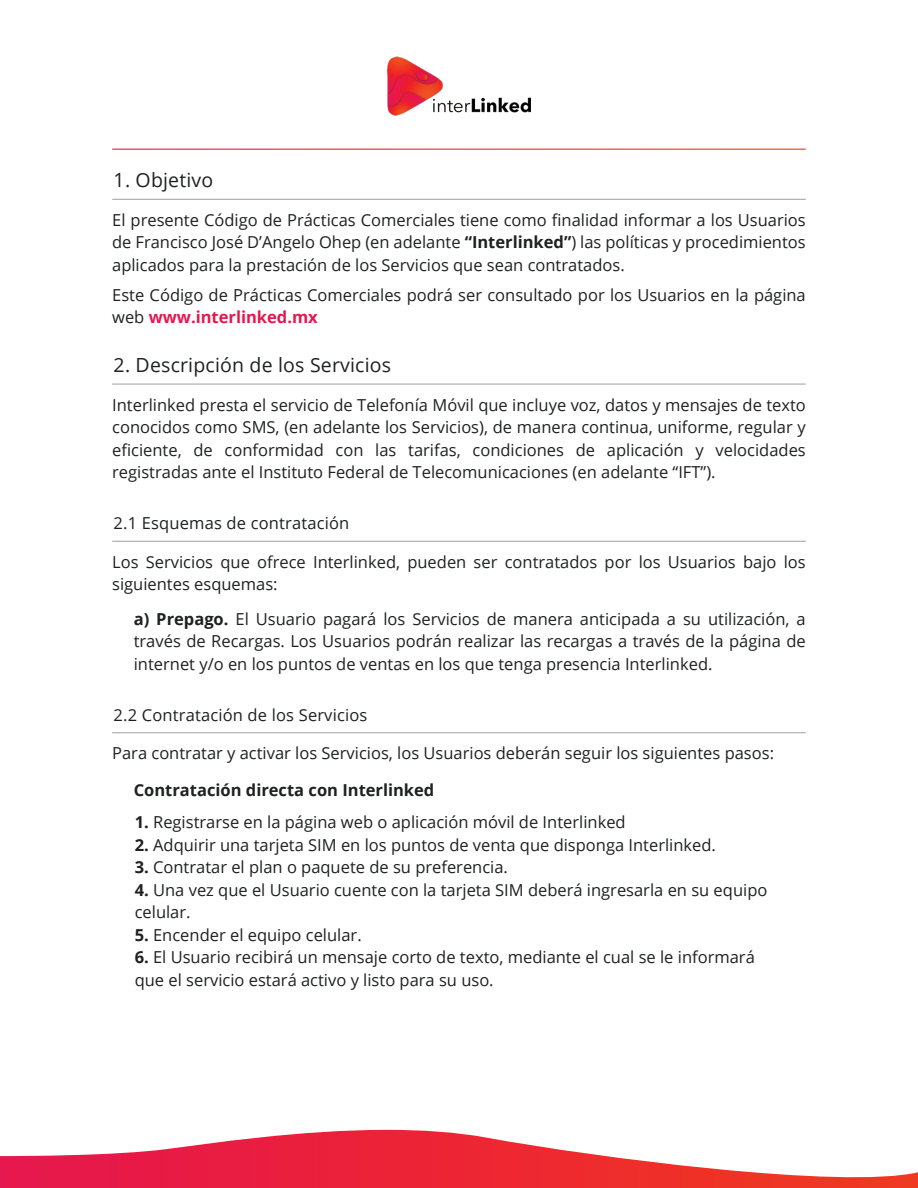
<style>
.page{position:relative;width:918px;height:1188px;background:#fff}
.page>*{position:absolute;margin:0;border:0;box-sizing:border-box;transform-origin:0 0}
.t1{font:19.5px "Open Sans";letter-spacing:.01em;color:#1f2020}
.t2{font:16.5px/22.5px "Open Sans";color:#1f2020}
.t3{font:700 16.5px "Open Sans";color:#1f2020}
.s1{font-weight:700}
.s2{font-weight:700;color:#e5174f}
</style>
<div class="page">
<img style="left:387px;top:56px;width:144px;height:60px">
<hr style="left:112px;top:199px;width:694px;height:1px;background:#9e9e9e">
<hr style="left:112px;top:384px;width:694px;height:1px;background:#9e9e9e">
<hr style="left:112px;top:541px;width:694px;height:1px;background:#9e9e9e">
<hr style="left:112px;top:732px;width:694px;height:1px;background:#9e9e9e">
<svg style="left:0;top:1130px;width:918px;height:58px"></svg>
<p class="t1" style="left:114px;top:167px;width:101px">1. Objetivo</p>
<p class="t2" style="left:112px;top:208px;width:695px;text-align:justify">El presente Código de Prácticas Comerciales tiene como finalidad informar a los Usuarios de Francisco José D’Angelo Ohep (en adelante <span class="s1">“Interlinked”</span>) las políticas y procedimientos aplicados para la prestación de los Servicios que sean contratados.</p>
<p class="t2" style="left:112px;top:283px;width:695px">Este Código de Prácticas Comerciales podrá ser consultado por los Usuarios en la página web <span class="s2">www.interlinked.mx</span></p>
<p class="t1" style="left:114px;top:352px;width:279px">2. Descripción de los Servicios</p>
<p class="t2" style="left:112px;top:393px;width:695px;text-align:justify">Interlinked presta el servicio de Telefonía Móvil que incluye voz, datos y mensajes de texto conocidos como SMS, (en adelante los Servicios), de manera continua, uniforme, regular y eficiente, de conformidad con las tarifas, condiciones de aplicación y velocidades registradas ante el Instituto Federal de Telecomunicaciones (en adelante “IFT”).</p>
<p class="t2" style="left:114px;top:512px;width:237px">2.1 Esquemas de contratación</p>
<p class="t2" style="left:112px;top:550px;width:695px">Los Servicios que ofrece Interlinked, pueden ser contratados por los Usuarios bajo los siguientes esquemas:</p>
<p class="t2" style="left:134px;top:607px;width:674px;text-align:justify"><span class="s1">a) Prepago.</span> El Usuario pagará los Servicios de manera anticipada a su utilización, a través de Recargas. Los Usuarios podrán realizar las recargas a través de la página de internet y/o en los puntos de ventas en los que tenga presencia Interlinked.</p>
<p class="t2" style="left:114px;top:703px;width:255px">2.2 Contratación de los Servicios</p>
<p class="t2" style="left:112px;top:742px;width:663px">Para contratar y activar los Servicios, los Usuarios deberán seguir los siguientes pasos:</p>
<p class="t3" style="left:134px;top:779px;width:302px">Contratación directa con Interlinked</p>
<p class="t2" style="left:135px;top:810px;width:492px"><span class="s1">1.</span> Registrarse en la página web o aplicación móvil de Interlinked</p>
<p class="t2" style="left:135px;top:833px;width:583px"><span class="s1">2.</span> Adquirir una tarjeta SIM en los puntos de venta que disponga Interlinked.</p>
<p class="t2" style="left:135px;top:855px;width:375px"><span class="s1">3.</span> Contratar el plan o paquete de su preferencia.</p>
<p class="t2" style="left:135px;top:878px;width:634px"><span class="s1">4.</span> Una vez que el Usuario cuente con la tarjeta SIM deberá ingresarla en su equipo celular.</p>
<p class="t2" style="left:135px;top:923px;width:229px"><span class="s1">5.</span> Encender el equipo celular.</p>
<p class="t2" style="left:135px;top:945px;width:622px"><span class="s1">6.</span> El Usuario recibirá un mensaje corto de texto, mediante el cual se le informará que el servicio estará activo y listo para su uso.</p>
</div>
